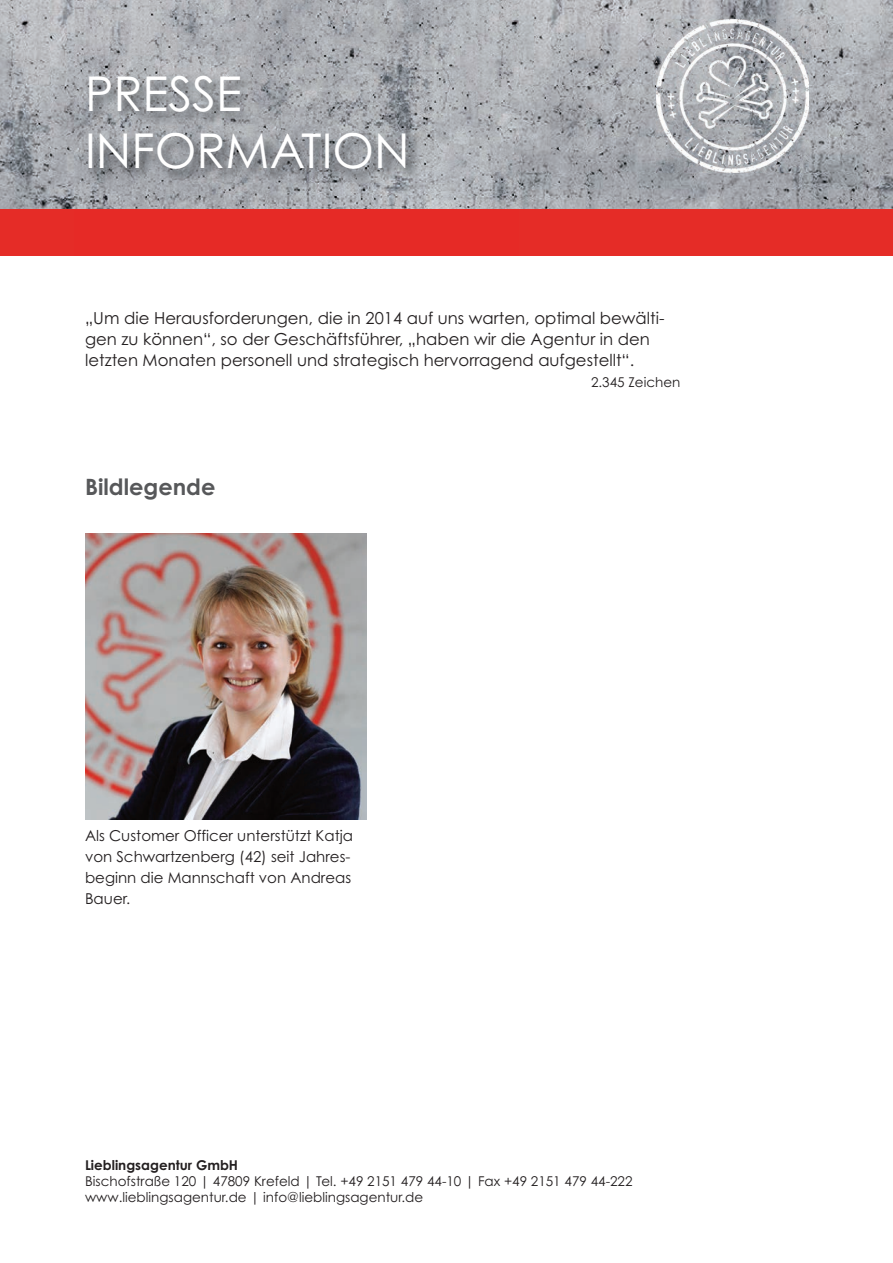
<style>
.page{position:relative;width:893px;height:1263px;background:#fff}
.page>*{position:absolute;margin:0;border:0;box-sizing:border-box;transform-origin:0 0}
.t1{font:48px/57.6px "Century Gothic";color:#fff}
.t2{font:700 22.5px "Century Gothic";color:#57585a}
.t3{font:16.5px/21px "Century Gothic";color:#231f20}
.t4{font:15px/21px "Century Gothic";color:#231f20}
.t5{font:13.5px/16.2px "Century Gothic";color:#231f20}
.t6{font:700 13.5px "Century Gothic";color:#231f20}
</style>
<div class="page">
<div style="left:0;top:187px;width:893px;height:68px;background:#e52c27"></div>
<img style="left:0;top:0;width:893px;height:208px">
<img style="left:74px;top:0;width:444px;height:256px">
<img style="left:86px;top:533px;width:280px;height:286px">
<img style="left:657px;top:19px;width:151px;height:153px">
<h1 class="t1" style="left:85px;top:65px;width:326px">PRESSE<br>INFORMATION</h1>
<p class="t3" style="left:85px;top:308px;width:581px">„Um die Herausforderungen, die in 2014 auf uns warten, optimal bewälti&shy;gen zu können“, so der Geschäftsführer, „haben wir die Agentur in den letzten Monaten personell und strategisch hervorragend aufgestellt“.</p>
<p class="t5" style="left:591px;top:374px;width:91px">2.345 Zeichen</p>
<h2 class="t2" style="left:85px;top:475px;width:132px">Bildlegende</h2>
<p class="t4" style="left:85px;top:825px;width:270px">Als Customer Officer unterstützt Katja von Schwartzenberg (42) seit Jahres&shy;beginn die Mannschaft von Andreas<br>Bauer.</p>
<p class="t6" style="left:85px;top:1157px;width:155px">Lieblingsagentur GmbH</p>
<p class="t5" style="left:85px;top:1173px;width:549px">Bischofstraße 120 | 47809 Krefeld | Tel. +49 2151 479 44-10 | Fax +49 2151 479 44-222 www.lieblingsagentur.de | info@lieblingsagentur.de</p>
</div>
